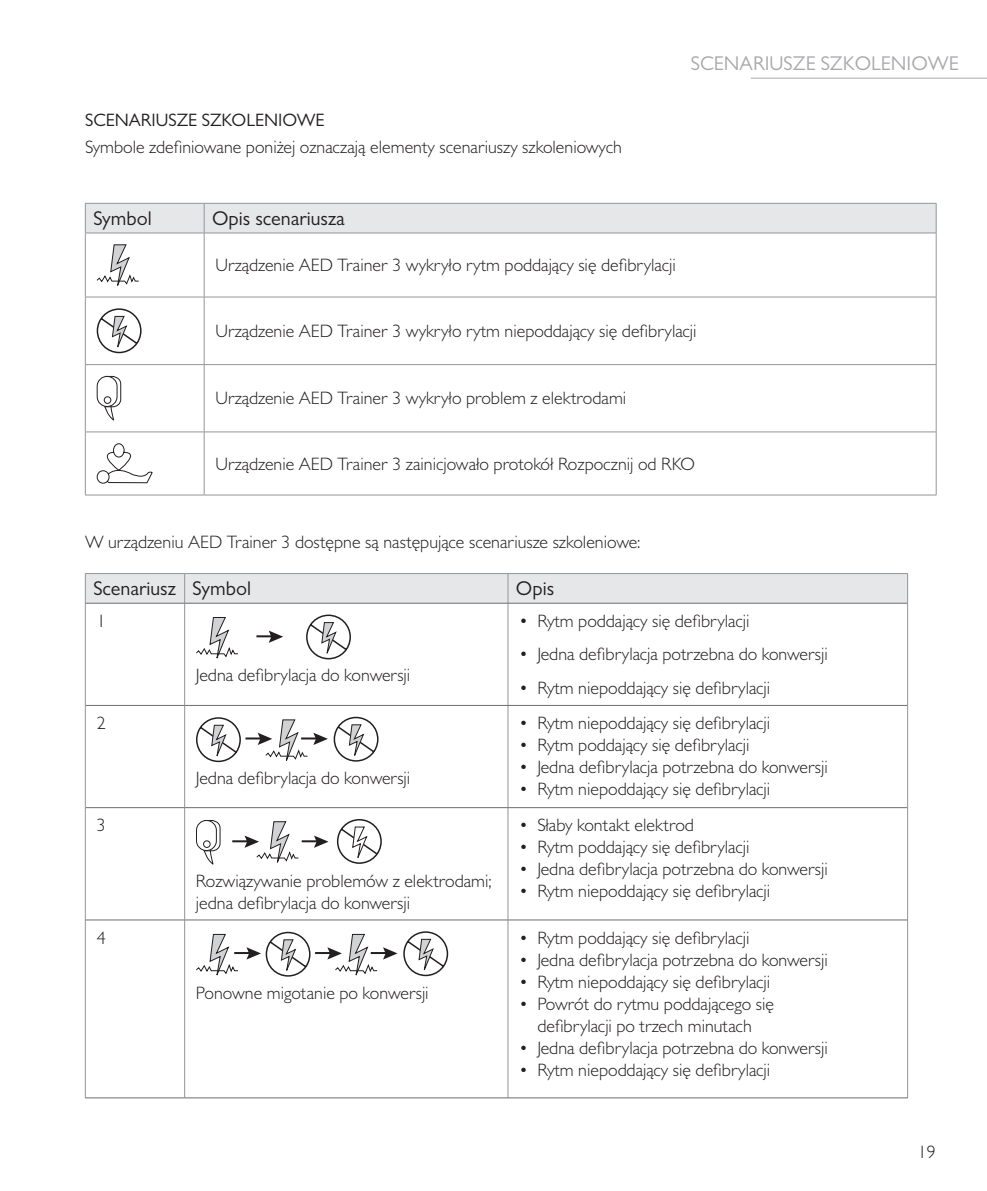
<style>
.page{position:relative;width:987px;height:1191px;background:#fff}
.page>*{position:absolute;margin:0;border:0;box-sizing:border-box;transform-origin:0 0}
._5_Body_Text{font:20px "Gill Sans MT Pro";color:#231f20}
._6_Notes_and_Warning{font:20px "Gill Sans MT Pro";color:#a8a9ad}
._5_Body_Text-2{font:300 18px/22px "Gill Sans MT Pro";color:#231f20}
._2_Main_Heading{font:300 18px "Gill Sans MT Pro";color:#231f20}
._3_Sub_heading{font:18px "Gill Sans MT Pro";color:#231f20}
.s1{font-family:"Gill Alt One"}
</style>
<div class="page">
<hr style="left:750px;top:78px;width:236px;height:1px;background:#a8a9ad">
<svg style="left:85px;top:203px;width:851px;height:30px;background:#e2e3e5"></svg>
<hr style="left:85px;top:233px;width:119px;height:1px;background:#939598">
<hr style="left:85px;top:233px;width:1px;height:64px;background:#939598">
<hr style="left:204px;top:233px;width:732px;height:1px;background:#939598">
<hr style="left:204px;top:233px;width:1px;height:64px;background:#939598">
<hr style="left:935px;top:233px;width:1px;height:64px;background:#939598">
<hr style="left:85px;top:297px;width:119px;height:1px;background:#939598">
<hr style="left:85px;top:297px;width:1px;height:67px;background:#939598">
<hr style="left:204px;top:297px;width:732px;height:1px;background:#939598">
<hr style="left:204px;top:297px;width:1px;height:67px;background:#939598">
<hr style="left:935px;top:297px;width:1px;height:67px;background:#939598">
<hr style="left:85px;top:364px;width:119px;height:1px;background:#939598">
<hr style="left:85px;top:365px;width:1px;height:67px;background:#939598">
<hr style="left:204px;top:364px;width:732px;height:1px;background:#939598">
<hr style="left:204px;top:365px;width:1px;height:67px;background:#939598">
<hr style="left:935px;top:365px;width:1px;height:67px;background:#939598">
<hr style="left:85px;top:431px;width:119px;height:1px;background:#939598">
<hr style="left:85px;top:432px;width:1px;height:63px;background:#939598">
<hr style="left:204px;top:431px;width:732px;height:1px;background:#939598">
<hr style="left:204px;top:432px;width:1px;height:63px;background:#939598">
<hr style="left:935px;top:432px;width:1px;height:63px;background:#939598">
<hr style="left:85px;top:494px;width:119px;height:1px;background:#939598">
<hr style="left:204px;top:494px;width:732px;height:1px;background:#939598">
<svg style="left:96px;top:244px;width:43px;height:42px"></svg>
<svg style="left:96px;top:308px;width:46px;height:46px"></svg>
<svg style="left:104px;top:375px;width:18px;height:46px"></svg>
<div style="left:97px;top:376px;width:20px;height:30px;background:#fff;border-radius:10px"></div>
<div style="left:97px;top:376px;width:21px;height:31px;border:1px solid #231f20;border-radius:10px"></div>
<div style="left:104px;top:396px;width:7px;height:8px;border:1px solid #231f20;border-radius:50%"></div>
<svg style="left:96px;top:443px;width:57px;height:41px"></svg>
<hr style="left:85px;top:920px;width:1px;height:177px;background:#939598">
<hr style="left:907px;top:920px;width:1px;height:177px;background:#939598">
<hr style="left:184px;top:920px;width:1px;height:177px;background:#939598">
<hr style="left:507px;top:920px;width:1px;height:177px;background:#939598">
<svg style="left:85px;top:573px;width:823px;height:30px;background:#e1e2e4"></svg>
<hr style="left:85px;top:603px;width:1px;height:102px;background:#939598">
<hr style="left:184px;top:603px;width:1px;height:102px;background:#939598">
<hr style="left:507px;top:603px;width:1px;height:102px;background:#939598">
<hr style="left:907px;top:603px;width:1px;height:102px;background:#939598">
<hr style="left:85px;top:705px;width:1px;height:102px;background:#939598">
<hr style="left:184px;top:705px;width:1px;height:102px;background:#939598">
<hr style="left:507px;top:705px;width:1px;height:102px;background:#939598">
<hr style="left:907px;top:705px;width:1px;height:102px;background:#939598">
<hr style="left:85px;top:807px;width:1px;height:113px;background:#939598">
<hr style="left:184px;top:808px;width:1px;height:111px;background:#939598">
<hr style="left:507px;top:808px;width:1px;height:111px;background:#939598">
<hr style="left:907px;top:807px;width:1px;height:113px;background:#939598">
<hr style="left:86px;top:603px;width:99px;height:1px;background:#6c6d70">
<hr style="left:185px;top:603px;width:323px;height:1px;background:#6c6d70">
<hr style="left:508px;top:603px;width:399px;height:1px;background:#6c6d70">
<hr style="left:86px;top:705px;width:99px;height:1px;background:#6c6d70">
<hr style="left:185px;top:705px;width:323px;height:1px;background:#6c6d70">
<hr style="left:508px;top:705px;width:399px;height:1px;background:#6c6d70">
<hr style="left:86px;top:807px;width:99px;height:1px;background:#6c6d70">
<hr style="left:185px;top:807px;width:323px;height:1px;background:#6c6d70">
<hr style="left:508px;top:807px;width:399px;height:1px;background:#6c6d70">
<hr style="left:86px;top:919px;width:99px;height:1px;background:#6c6d70">
<hr style="left:185px;top:919px;width:323px;height:1px;background:#6c6d70">
<hr style="left:508px;top:919px;width:399px;height:1px;background:#6c6d70">
<hr style="left:85px;top:1097px;width:100px;height:1px;background:#6c6d70">
<hr style="left:185px;top:1097px;width:323px;height:1px;background:#6c6d70">
<hr style="left:508px;top:1097px;width:399px;height:1px;background:#6c6d70">
<svg style="left:256px;top:630px;width:27px;height:13px"></svg>
<svg style="left:196px;top:617px;width:42px;height:42px"></svg>
<svg style="left:306px;top:614px;width:45px;height:46px"></svg>
<svg style="left:196px;top:716px;width:183px;height:47px"></svg>
<svg style="left:232px;top:821px;width:96px;height:42px"></svg>
<svg style="left:203px;top:820px;width:18px;height:45px"></svg>
<div style="left:196px;top:820px;width:20px;height:30px;background:#fff;border-radius:10px"></div>
<div style="left:196px;top:820px;width:21px;height:31px;border:1px solid #231f20;border-radius:10px"></div>
<div style="left:203px;top:840px;width:8px;height:8px;border:1px solid #231f20;border-radius:50%"></div>
<svg style="left:336px;top:819px;width:46px;height:45px"></svg>
<svg style="left:196px;top:931px;width:253px;height:46px"></svg>
<p class="_3_Sub_heading" style="left:85px;top:109px;width:241px">SCENARIUSZE SZKOLENIOWE</p>
<p class="_5_Body_Text-2" style="left:85px;top:136px;width:538px">Symbole zdefiniowane poniżej oznaczają elementy scenariuszy szkoleniowych</p>
<p class="_6_Notes_and_Warning" style="left:691px;top:52px;width:269px">SCENARIUSZE SZKOLENIOWE</p>
<p class="_5_Body_Text" style="left:93px;top:206px;width:60px">Symbol</p>
<p class="_5_Body_Text" style="left:212px;top:206px;width:134px">Opis scenariusza</p>
<p class="_5_Body_Text-2" style="left:215px;top:254px;width:462px">Urządzenie AED Trainer 3 wykryło rytm poddający się defibrylacji</p>
<p class="_5_Body_Text-2" style="left:215px;top:319px;width:482px">Urządzenie AED Trainer 3 wykryło rytm niepoddający się defibrylacji</p>
<p class="_5_Body_Text-2" style="left:215px;top:387px;width:412px">Urządzenie AED Trainer 3 wykryło problem z elektrodami</p>
<p class="_5_Body_Text-2" style="left:215px;top:452px;width:481px">Urządzenie AED Trainer 3 zainicjowało protokół Rozpocznij od RKO</p>
<p class="_2_Main_Heading" style="left:85px;top:531px;width:557px">W urządzeniu AED Trainer 3 dostępne są następujące scenariusze szkoleniowe:</p>
<p class="_5_Body_Text" style="left:93px;top:576px;width:84px">Scenariusz</p>
<p class="_5_Body_Text" style="left:193px;top:576px;width:60px">Symbol</p>
<p class="_5_Body_Text" style="left:516px;top:576px;width:40px">Opis</p>
<p class="_5_Body_Text-2" style="left:97px;top:609px;width:10px">1</p>
<p class="_5_Body_Text-2" style="left:519px;top:609px;width:232px"><span class="s1">•</span> Rytm poddający się defibrylacji</p>
<p class="_5_Body_Text-2" style="left:519px;top:643px;width:310px"><span class="s1">•</span> Jedna defibrylacja potrzebna do konwersji</p>
<p class="_5_Body_Text-2" style="left:519px;top:676px;width:252px"><span class="s1">•</span> Rytm niepoddający się defibrylacji</p>
<p class="_5_Body_Text-2" style="left:196px;top:664px;width:216px">Jedna defibrylacja do konwersji</p>
<p class="_5_Body_Text-2" style="left:97px;top:711px;width:10px">2</p>
<p class="_5_Body_Text-2" style="left:196px;top:767px;width:216px">Jedna defibrylacja do konwersji</p>
<p class="_5_Body_Text-2" style="left:519px;top:711px;width:252px">• Rytm niepoddający się defibrylacji</p>
<p class="_5_Body_Text-2" style="left:519px;top:733px;width:232px">• Rytm poddający się defibrylacji</p>
<p class="_5_Body_Text-2" style="left:519px;top:755px;width:310px">• Jedna defibrylacja potrzebna do konwersji</p>
<p class="_5_Body_Text-2" style="left:519px;top:777px;width:252px">• Rytm niepoddający się defibrylacji</p>
<p class="_5_Body_Text-2" style="left:97px;top:814px;width:10px">3</p>
<p class="_5_Body_Text-2" style="left:196px;top:869px;width:297px">Rozwiązywanie problemów z elektrodami; jedna defibrylacja do konwersji</p>
<p class="_5_Body_Text-2" style="left:519px;top:814px;width:176px">• Słaby kontakt elektrod</p>
<p class="_5_Body_Text-2" style="left:519px;top:836px;width:232px">• Rytm poddający się defibrylacji</p>
<p class="_5_Body_Text-2" style="left:519px;top:858px;width:310px">• Jedna defibrylacja potrzebna do konwersji</p>
<p class="_5_Body_Text-2" style="left:519px;top:880px;width:252px">• Rytm niepoddający się defibrylacji</p>
<p class="_5_Body_Text-2" style="left:97px;top:926px;width:10px">4</p>
<p class="_5_Body_Text-2" style="left:196px;top:981px;width:234px">Ponowne migotanie po konwersji</p>
<p class="_5_Body_Text-2" style="left:519px;top:926px;width:232px">• Rytm poddający się defibrylacji</p>
<p class="_5_Body_Text-2" style="left:519px;top:948px;width:310px">• Jedna defibrylacja potrzebna do konwersji</p>
<p class="_5_Body_Text-2" style="left:519px;top:970px;width:252px">• Rytm niepoddający się defibrylacji</p>
<p class="_5_Body_Text-2" style="left:519px;top:992px;width:256px;text-align:center">• Powrót do rytmu poddającego się defibrylacji po trzech minutach</p>
<p class="_5_Body_Text-2" style="left:519px;top:1036px;width:310px">• Jedna defibrylacja potrzebna do konwersji</p>
<p class="_5_Body_Text-2" style="left:519px;top:1058px;width:252px">• Rytm niepoddający się defibrylacji</p>
<p class="_5_Body_Text-2" style="left:917px;top:1140px;width:19px">19</p>
</div>
